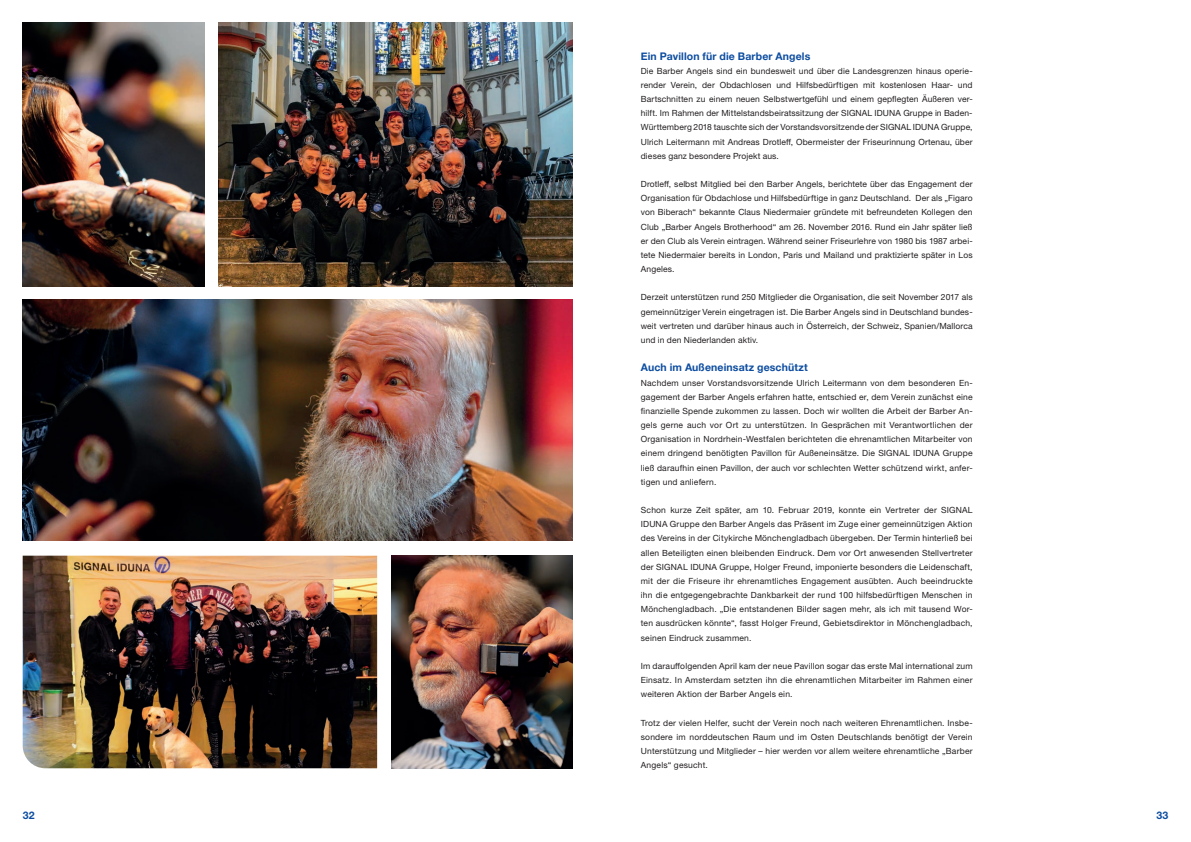
<style>
.page{position:relative;width:1191px;height:842px;background:#fff}
.page>*{position:absolute;margin:0;border:0;box-sizing:border-box;transform-origin:0 0}
.t1{font:700 10.5px "Helvetica Neue";letter-spacing:.01em;color:#0d4da1}
.t2{font:700 10.5px "Helvetica Neue LTW1 G";color:#0d4da1}
.t3{font:8.5px/14.2px "Helvetica Neue LTW1 G";letter-spacing:.02em;color:#231f20;text-align:justify}
</style>
<div class="page">
<img style="left:23px;top:23px;width:181px;height:263px">
<img style="left:23px;top:300px;width:550px;height:241px">
<img style="left:23px;top:556px;width:354px;height:212px">
<img style="left:391px;top:556px;width:182px;height:212px">
<img style="left:218px;top:23px;width:355px;height:263px">
<p class="t1" style="left:641px;top:48px;width:171px">Ein Pavillon für die Barber Angels</p>
<p class="t3" style="left:641px;top:64px;width:333px">Die Barber Angels sind ein bundesweit und über die Landesgrenzen hinaus operie&shy;render Verein, der Obdachlosen und Hilfsbedürftigen mit kostenlosen Haar- und Bartschnitten zu einem neuen Selbstwertgefühl und einem gepflegten Äußeren ver&shy;hilft. Im Rahmen der Mittelstandsbeiratssitzung der SIGNAL IDUNA Gruppe in Baden-Württemberg 2018 tauschte sich der Vorstandsvorsitzende der SIGNAL IDUNA Gruppe, Ulrich Leitermann mit Andreas Drotle , Obermeister der Friseurinnung Ortenau, über dieses ganz besondere Projekt aus.</p>
<p class="t3" style="left:641px;top:177px;width:333px">Drotle , selbst Mitglied bei den Barber Angels, berichtete über das Engagement der Organisation für Obdachlose und Hilfsbedürftige in ganz Deutschland. Der als „Figaro von Biberach“ bekannte Claus Niedermaier gründete mit befreundeten Kollegen den Club „Barber Angels Brotherhood“ am 26. November 2016. Rund ein Jahr später ließ er den Club als Verein eintragen. Während seiner Friseurlehre von 1980 bis 1987 arbei&shy;tete Niedermaier bereits in London, Paris und Mailand und praktizierte später in Los Angeles.</p>
<p class="t3" style="left:641px;top:290px;width:333px">Derzeit unterstützen rund 250 Mitglieder die Organisation, die seit November 2017 als gemeinnütziger Verein eingetragen ist. Die Barber Angels sind in Deutschland bundes&shy;weit vertreten und darüber hinaus auch in Österreich, der Schweiz, Spanien/ Mallorca und in den Niederlanden aktiv.</p>
<p class="t1" style="left:641px;top:359px;width:168px">Auch im Außeneinsatz geschützt</p>
<p class="t3" style="left:641px;top:375px;width:333px">Nachdem unser Vorstandsvorsitzende Ulrich Leitermann von dem besonderen En&shy;gagement der Barber Angels erfahren hatte, entschied er, dem Verein zunächst eine finanzielle Spende zukommen zu lassen. Doch wir wollten die Arbeit der Barber An&shy;gels gerne auch vor Ort zu unterstützen. In Gesprächen mit Verantwortlichen der Organisation in Nordrhein-Westfalen berichteten die ehrenamtlichen Mitarbeiter von einem dringend benötigten Pavillon für Außeneinsätze. Die SIGNAL IDUNA Gruppe ließ daraufhin einen Pavillon, der auch vor schlechten Wetter schützend wirkt, anfer&shy;tigen und anliefern.</p>
<p class="t3" style="left:641px;top:503px;width:333px">Schon kurze Zeit später, am 10. Februar 2019, konnte ein Vertreter der SIGNAL IDUNA Gruppe den Barber Angels das Präsent im Zuge einer gemeinnützigen Aktion des Vereins in der Citykirche Mönchengladbach übergeben. Der Termin hinterließ bei allen Beteiligten einen bleibenden Eindruck. Dem vor Ort anwesenden Stellvertreter der SIGNAL IDUNA Gruppe, Holger Freund, imponierte besonders die Leidenschaft, mit der die Friseure ihr ehrenamtliches Engagement ausübten. Auch beeindruckte ihn die entgegengebrachte Dankbarkeit der rund 100 hilfsbedürftigen Menschen in Mönchengladbach. „Die entstandenen Bilder sagen mehr, als ich mit tausend Wor&shy;ten ausdrücken könnte“, fasst Holger Freund, Gebietsdirektor in Mönchengladbach, seinen Eindruck zusammen.</p>
<p class="t3" style="left:641px;top:659px;width:333px">Im darau olgenden April kam der neue Pavillon sogar das erste Mal international zum Einsatz. In Amsterdam setzten ihn die ehrenamtlichen Mitarbeiter im Rahmen einer weiteren Aktion der Barber Angels ein.</p>
<p class="t3" style="left:641px;top:715px;width:333px">Trotz der vielen Helfer, sucht der Verein noch nach weiteren Ehrenamtlichen. Insbe&shy;sondere im norddeutschen Raum und im Osten Deutschlands benötigt der Verein Unterstützung und Mitglieder – hier werden vor allem weitere ehrenamtliche „Barber Angels“ gesucht.</p>
<p class="t2" style="left:23px;top:809px;width:13px">32</p>
<p class="t2" style="left:1156px;top:809px;width:13px">33</p>
</div>
